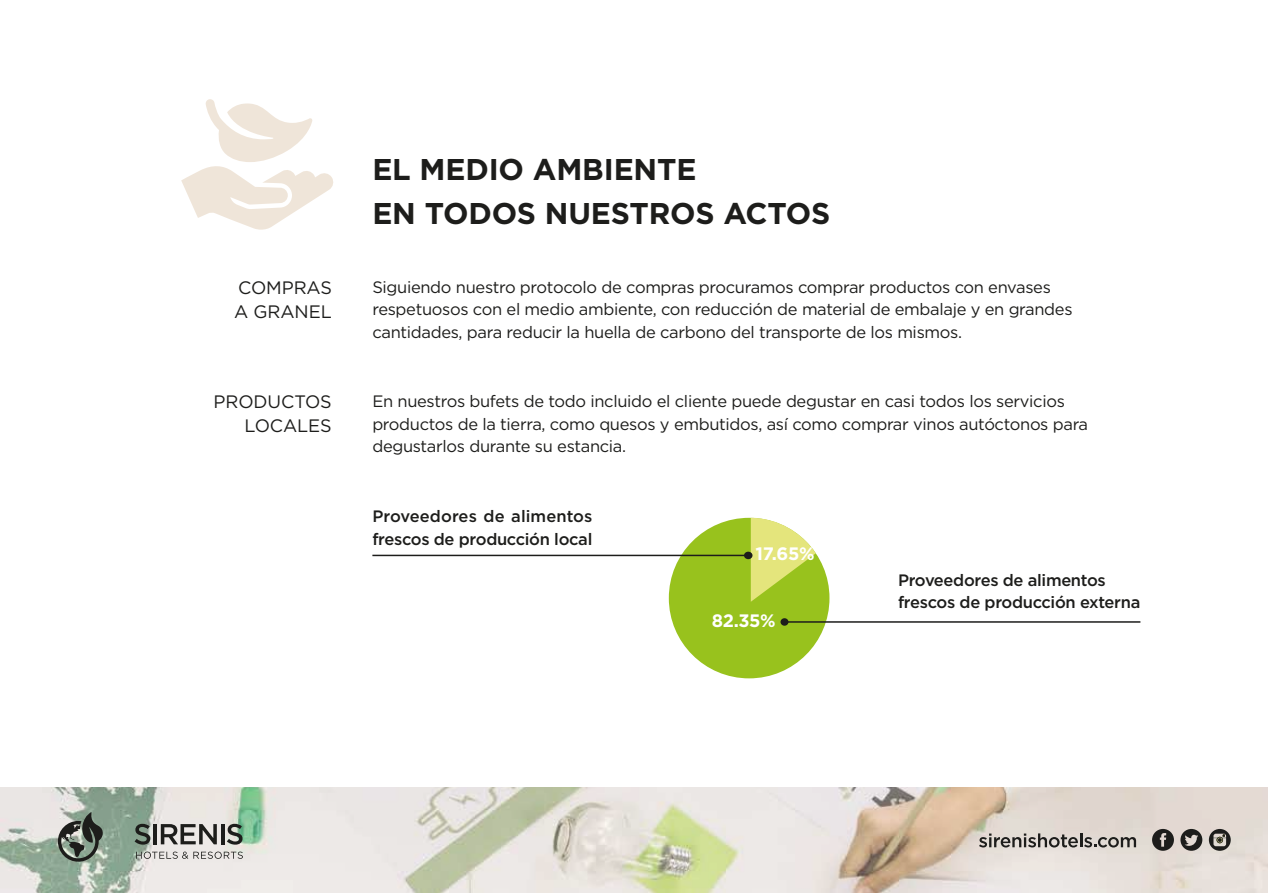
<style>
.page{position:relative;width:1268px;height:893px;background:#fff}
.page>*{position:absolute;margin:0;border:0;box-sizing:border-box;transform-origin:0 0}
.t1{font:700 30px/44.2px "Gotham";letter-spacing:-.005em;color:#1d1d1b}
.t2{font:18px/24px "Gotham";letter-spacing:-.005em;color:#1d1d1b}
.t3{font:700 18px "Gotham";letter-spacing:-.02em;color:#fff}
.t4{font:16.5px/22.5px "Gotham";letter-spacing:-.02em;color:#1d1d1b}
.t5{font:500 16.5px/22.5px "Gotham";letter-spacing:-.02em;color:#1d1d1b}
</style>
<div class="page">
<div style="left:668px;top:518px;width:161px;height:160px;background:#98c21d;border-radius:50%"></div>
<svg style="left:750px;top:518px;width:65px;height:84px"></svg>
<img style="left:0;top:787px;width:1267px;height:106px">
<svg style="left:58px;top:812px;width:45px;height:50px;background:#6e786e"></svg>
<svg style="left:134px;top:824px;width:16px;height:21px"></svg>
<hr style="left:153px;top:824px;width:3px;height:20px;background:#1d1d1b">
<svg style="left:161px;top:824px;width:56px;height:20px"></svg>
<hr style="left:221px;top:824px;width:4px;height:20px;background:#1d1d1b">
<svg style="left:227px;top:824px;width:15px;height:21px"></svg>
<svg style="left:136px;top:852px;width:107px;height:7px"></svg>
<svg style="left:1151px;top:829px;width:22px;height:22px"></svg>
<svg style="left:1180px;top:829px;width:22px;height:22px"></svg>
<svg style="left:1208px;top:829px;width:22px;height:22px"></svg>
<svg style="left:978px;top:833px;width:99px;height:14px"></svg>
<hr style="left:1079px;top:833px;width:3px;height:14px;background:#1d1d1b">
<svg style="left:1083px;top:837px;width:52px;height:10px"></svg>
<svg style="left:181px;top:99px;width:152px;height:131px"></svg>
<div style="left:743px;top:552px;width:9px;height:7px;background:#1d1d1b;border-radius:50%"></div>
<hr style="left:372px;top:555px;width:372px;height:1px;background:#1d1d1b">
<div style="left:780px;top:618px;width:8px;height:8px;background:#1d1d1b;border-radius:50%"></div>
<hr style="left:787px;top:621px;width:353px;height:2px;background:#1d1d1b">
<p class="t2" style="left:234px;top:275px;width:99px">COMPRAS<br>A GRANEL</p>
<p class="t2" style="left:213px;top:389px;width:120px;text-align:right">PRODUCTOS<br>LOCALES</p>
<h1 class="t1" style="left:372px;top:147px;width:459px">EL MEDIO AMBIENTE<br>EN TODOS NUESTROS ACTOS</h1>
<p class="t4" style="left:372px;top:275px;width:701px">Siguiendo nuestro protocolo de compras procuramos comprar productos con envases respetuosos con el medio ambiente, con reducción de material de embalaje y en grandes cantidades, para reducir la huella de carbono del transporte de los mismos.</p>
<p class="t4" style="left:372px;top:390px;width:717px">En nuestros bufets de todo incluido el cliente puede degustar en casi todos los servicios productos de la tierra, como quesos y embutidos, así como comprar vinos autóctonos para degustarlos durante su estancia.</p>
<p class="t5" style="left:372px;top:505px;width:221px">Proveedores de alimentos frescos de producción local</p>
<p class="t3" style="left:755px;top:542px;width:60px">17.65%</p>
<p class="t3" style="left:711px;top:609px;width:65px">82.35%</p>
<p class="t5" style="left:897px;top:569px;width:244px">Proveedores de alimentos frescos de producción externa</p>
</div>
